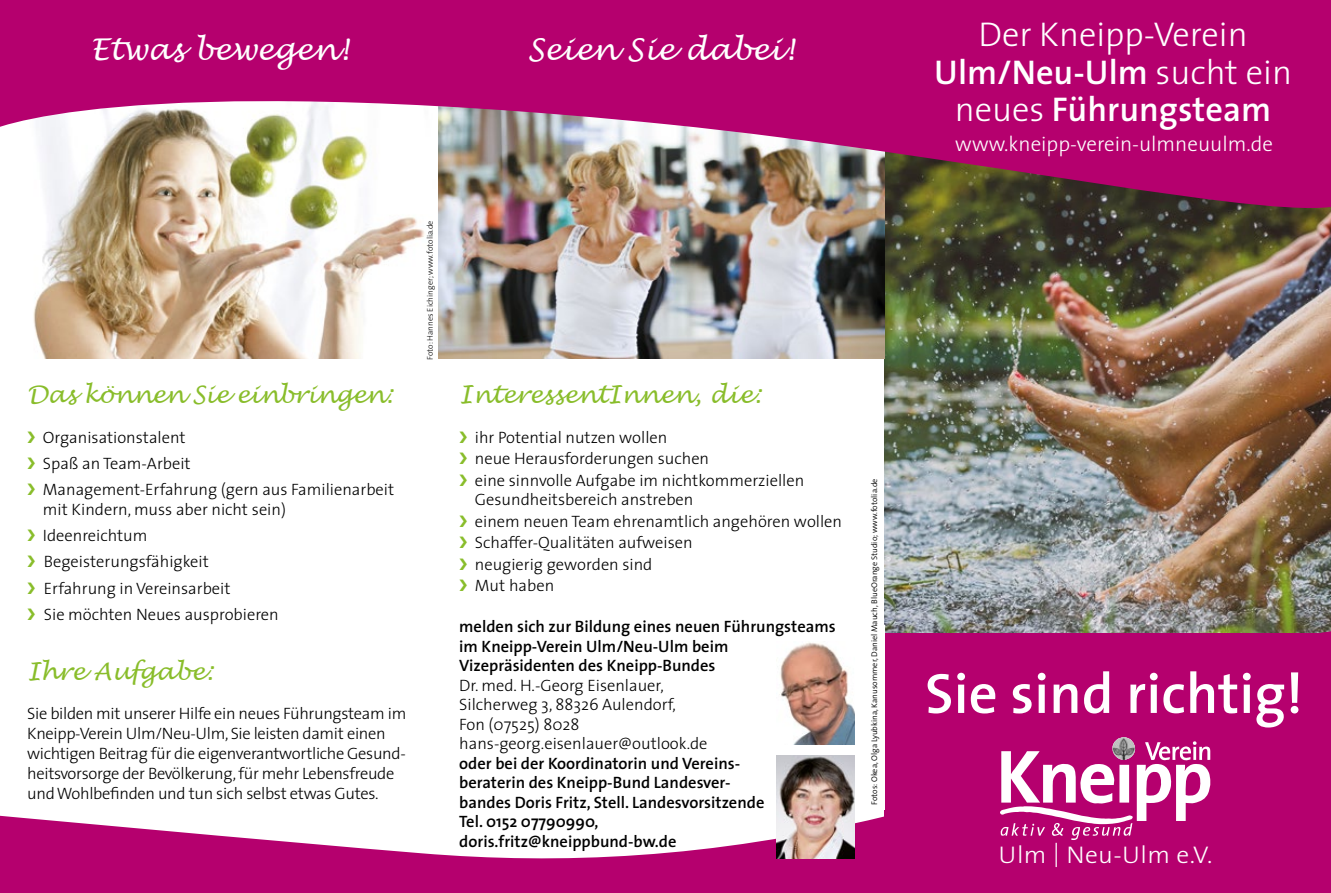
<style>
.page{position:relative;width:1331px;height:893px;background:#fff}
.page>*{position:absolute;margin:0;border:0;box-sizing:border-box;transform-origin:0 0}
.t1{font:600 57px "The Sans";color:#fff}
.t2{font:300 34.5px/37.5px "The Sans";color:#fff;text-align:center}
.t3{font:italic 30px "Lucida Handwriting";color:#fff}
.t4{font:300 24.15px "The Sans";letter-spacing:.015em;color:#fff;scale:1.05 1}
.t5{font:italic 24px "Lucida Handwriting";color:#89bd2b}
.t6{font:italic 24px "Lucida Handwriting";letter-spacing:-.02em;color:#89bd2b}
.t7{font:300 21px "The Sans";color:#fff}
.t8{font:300 16.5px/26.2px "The Sans";color:#000}
.t9{font:600 16.5px/19.5px "The Sans";color:#000}
.t10{font:300 16.5px/19.8px "The Sans";letter-spacing:-.02em;color:#000}
.t11{font:300 8.25px "The Sans";color:#000}
.t12{font:300 8.25px "The Sans";color:#000}
.s1{font-weight:600}
.s2{color:#89bd2b}
</style>
<div class="page">
<img style="left:884px;top:225px;width:447px;height:394px">
<div style="left:884px;top:634px;width:447px;height:187px;background:#b5006e"></div>
<svg style="left:0;top:772px;width:1331px;height:121px;fill:#b5006e"></svg>
<svg style="left:884px;top:619px;width:447px;height:104px"></svg>
<img style="left:438px;top:225px;width:446px;height:134px">
<div style="left:442px;top:625px;width:442px;height:185px;background:#fff"></div>
<img style="left:33px;top:225px;width:392px;height:134px">
<img style="left:0;top:0;width:1331px;height:225px">
<img style="left:779px;top:642px;width:76px;height:103px">
<img style="left:776px;top:755px;width:79px;height:104px">
<img style="left:1001px;top:741px;width:209px;height:62px">
<img style="left:1110px;top:737px;width:27px;height:23px">
<h3 class="t3" style="left:91px;top:31px;width:260px">Etwas bewegen!</h3>
<h3 class="t3" style="left:527px;top:31px;width:268px">Seien Sie dabei!</h3>
<h2 class="t2" style="left:934px;top:15px;width:359px">Der Kneipp-Verein<br><span class="s1">Ulm/Neu-Ulm</span> sucht ein neues <span class="s1">Führungsteam</span></h2>
<h3 class="t6" style="left:27px;top:380px;width:367px">Das können Sie einbringen:</h3>
<p class="t8" style="left:27px;top:424px;width:368px"><span class="s2">❯</span> Organisationstalent<br><span class="s2">❯</span> Spaß an Team-Arbeit<br><span class="s2">❯</span> Management-Erfahrung (gern aus Familienarbeit</p>
<p class="t8" style="left:27px;top:496px;width:260px;text-indent:16px">mit Kindern, muss aber nicht sein) <span class="s2">❯</span> Ideenreichtum<br><span class="s2">❯</span> Begeisterungsfähigkeit<br><span class="s2">❯</span> Erfahrung in Vereinsarbeit<br><span class="s2">❯</span> Sie möchten Neues ausprobieren</p>
<h3 class="t5" style="left:27px;top:657px;width:187px">Ihre Aufgabe:</h3>
<p class="t10" style="left:27px;top:703px;width:381px">Sie bilden mit unserer Hilfe ein neues Führungsteam im Kneipp-Verein Ulm/Neu-Ulm, Sie leisten damit einen wichtigen Beitrag für die eigenverantwortliche Gesund&shy;heitsvorsorge der Bevölkerung, für mehr Lebensfreude und Wohlbefinden und tun sich selbst etwas Gutes.</p>
<p class="t12" style="left:423px;top:360px;width:141px;rotate:-90deg">Foto: Hannes Eichinger; www.fotolia.de</p>
<h3 class="t5" style="left:459px;top:380px;width:303px">InteressentInnen, die:</h3>
<p class="t8" style="left:459px;top:426px;width:347px;line-height:21.5px"><span class="s2">❯</span> ihr Potential nutzen wollen<br><span class="s2">❯</span> neue Herausforderungen suchen<br><span class="s2">❯</span> eine sinnvolle Aufgabe im nichtkommerziellen</p>
<p class="t8" style="left:459px;top:488px;width:384px;line-height:21.5px;text-indent:16px">Gesundheitsbereich anstreben<br><span class="s2">❯</span> einem neuen Team ehrenamtlich angehören wollen <span class="s2">❯</span> Schaffer-Qualitäten aufweisen<br><span class="s2">❯</span> neugierig geworden sind<br><span class="s2">❯</span> Mut haben</p>
<p class="t9" style="left:459px;top:616px;width:378px">melden sich zur Bildung eines neuen Führungsteams im Kneipp-Verein Ulm/Neu-Ulm beim<br>Vizepräsidenten des Kneipp-Bundes</p>
<p class="t8" style="left:459px;top:675px;width:250px;line-height:19.5px">Dr. med. H.-Georg Eisenlauer,<br>Silcherweg 3, 88326 Aulendorf,<br>Fon (07525) 8028 hans-georg.eisenlauer@outlook.de</p>
<p class="t9" style="left:459px;top:753px;width:307px">oder bei der Koordinatorin und Vereins&shy;beraterin des Kneipp-Bund Landesver&shy;bandes Doris Fritz, Stell. Landesvorsitzende Tel. 0152 07790990, doris.fritz@kneippbund-bw.de</p>
<p class="t11" style="left:868px;top:805px;width:328px;rotate:-90deg">Fotos: Okea, Olga Lyubkina, Kanusommer, Daniel Mauch, BlueOrange Studio; www.fotolia.de</p>
<p class="t7" style="left:955px;top:127px;width:319px">www.kneipp-verein-ulmneuulm.de</p>
<h1 class="t1" style="left:925px;top:646px;width:380px">Sie sind richtig!</h1>
<h3 class="t4" style="left:999px;top:835px;width:205px">Ulm | Neu-Ulm e.V.</h3>
</div>
